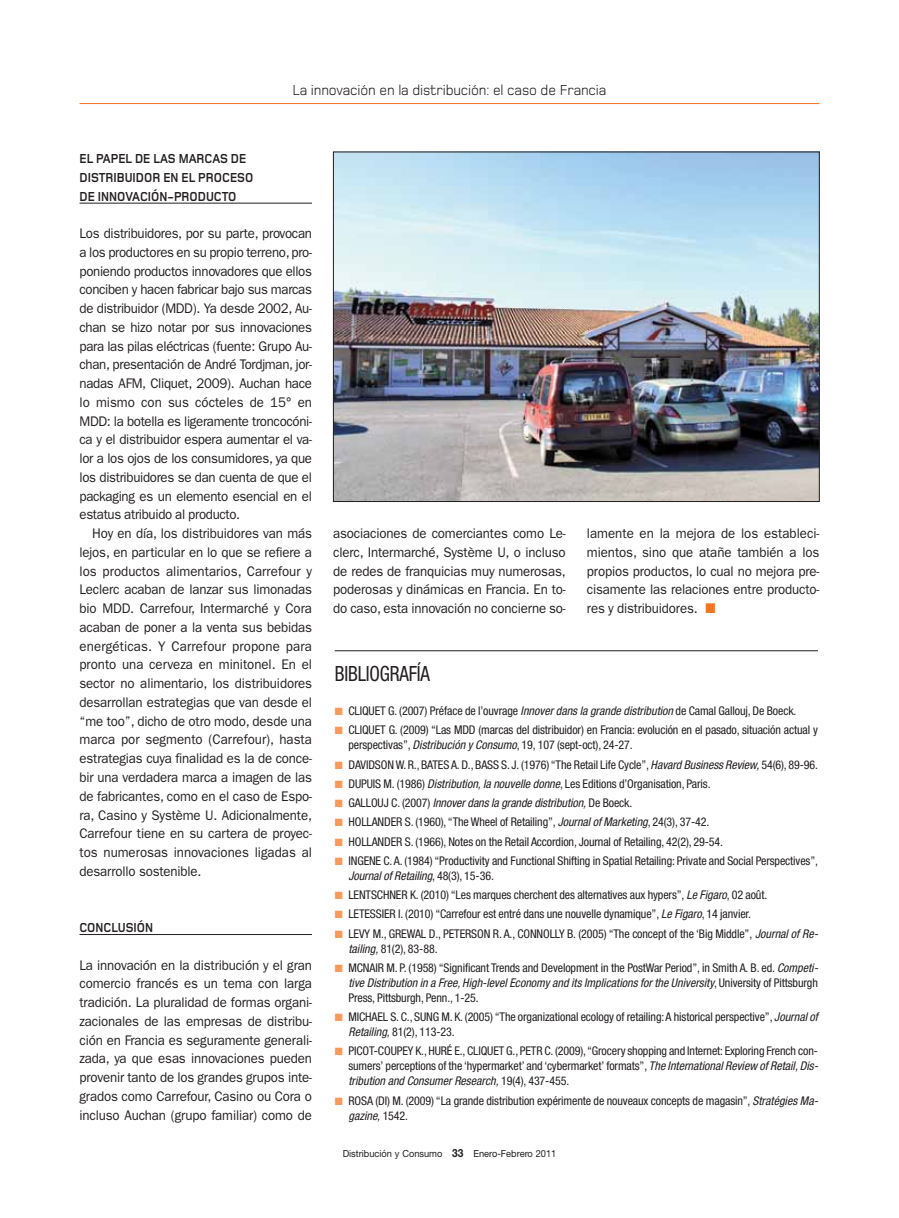
<style>
.page{position:relative;width:899px;height:1218px;background:#fff}
.page>*{position:absolute;margin:0;border:0;box-sizing:border-box;transform-origin:0 0}
.t1{font:condensed 21px "Helvetica Neue";letter-spacing:-.01em;color:#231f20;scale:.9 1}
.t2{font:15px "Foundry Monoline";letter-spacing:-.01em;color:#231f20;scale:.95 1}
.t3{font:13.95px/18.8px "Franklin Gothic";letter-spacing:-.01em;color:#231f20;text-align:justify;scale:.95 1}
.t4{font:700 13.5px/18.8px "Foundry Monoline";color:#231f20;scale:.9 1}
.t5{font:condensed 12px/15px "Helvetica Neue";letter-spacing:-.01em;color:#231f20}
.t6{font:italic condensed 12px "Helvetica Neue";letter-spacing:-.005em;color:#231f20}
.t7{font:9.75px "Helvetica Neue";color:#231f20;scale:.95 1}
.s1{color:#f47421}
.s2{color:#f89a5b}
.s3{font-style:italic}
.s4{font-style:normal}
.s5{font-weight:700;font-size:11.25px}
</style>
<div class="page">
<hr style="left:80px;top:203px;width:232px;height:1px;background:#231f20">
<hr style="left:80px;top:934px;width:232px;height:1px;background:#231f20">
<hr style="left:80px;top:103px;width:739px;height:1px;background:#f47421">
<img style="left:335px;top:154px;width:482px;height:346px">
<hr style="left:335px;top:650px;width:483px;height:1px;background:#231f20">
<p class="t2" style="left:292px;top:85px;width:332px">La innovación en la distribución: el caso de Francia</p>
<p class="t4" style="left:80px;top:151px;width:195px">EL PAPEL DE LAS MARCAS DE<br>DISTRIBUIDOR EN EL PROCESO<br>DE INNOVACIÓN-PRODUCTO</p>
<p class="t3" style="left:80px;top:225px;width:246px">Los distribuidores, por su parte, provocan a los productores en su propio terreno, pro&shy;poniendo productos innovadores que ellos conciben y hacen fabricar bajo sus marcas de distribuidor (MDD). Ya desde 2002, Au&shy;chan se hizo notar por sus innovaciones para las pilas eléctricas (fuente: Grupo Au&shy;chan, presentación de André Tordjman, jor&shy;nadas AFM, Cliquet, 2009). Auchan hace lo mismo con sus cócteles de 15° en MDD: la botella es ligeramente troncocóni&shy;ca y el distribuidor espera aumentar el va&shy;lor a los ojos de los consumidores, ya que los distribuidores se dan cuenta de que el packaging es un elemento esencial en el estatus atribuido al producto.</p>
<p class="t3" style="left:80px;top:525px;width:246px;text-indent:13px">Hoy en día, los distribuidores van más lejos, en particular en lo que se refiere a los productos alimentarios, Carrefour y Leclerc acaban de lanzar sus limonadas bio MDD. Carrefour, Intermarché y Cora acaban de poner a la venta sus bebidas energéticas. Y Carrefour propone para pronto una cerveza en minitonel. En el sector no alimentario, los distribuidores desarrollan estrategias que van desde el “me too”, dicho de otro modo, desde una marca por segmento (Carrefour), hasta estrategias cuya finalidad es la de conce&shy;bir una verdadera marca a imagen de las de fabricantes, como en el caso de Espo&shy;ra, Casino y Système U. Adicionalmente, Carrefour tiene en su cartera de proyec&shy;tos numerosas innovaciones ligadas al desarrollo sostenible.</p>
<p class="t4" style="left:80px;top:920px;width:83px">CONCLUSIÓN</p>
<p class="t3" style="left:79px;top:956px;width:246px">La innovación en la distribución y el gran comercio francés es un tema con larga tradición. La pluralidad de formas organi&shy;zacionales de las empresas de distribu&shy;ción en Francia es seguramente generali&shy;zada, ya que esas innovaciones pueden provenir tanto de los grandes grupos inte&shy;grados como Carrefour, Casino ou Cora o incluso Auchan (grupo familiar) como de</p>
<p class="t3" style="left:333px;top:525px;width:246px">asociaciones de comerciantes como Le&shy;clerc, Intermarché, Système U, o incluso de redes de franquicias muy numerosas, poderosas y dinámicas en Francia. En to&shy;do caso, esta innovación no concierne so-</p>
<p class="t3" style="left:587px;top:525px;width:246px">lamente en la mejora de los estableci&shy;mientos, sino que atañe también a los propios productos, lo cual no mejora pre&shy;cisamente las relaciones entre producto&shy;res y distribuidores. <span class="s1">■</span></p>
<h1 class="t1" style="left:335px;top:666px;width:107px">BIBLIOGRAFÍA</h1>
<p class="t5" style="left:335px;top:704px;width:463px"><span class="s2">■</span> CLIQUET G. (2007) Préface de l’ouvrage <span class="s3">Innover dans la grande distribution</span> de Camal Gallouj, De Boeck.</p>
<p class="t5" style="left:348px;top:723px;width:471px;text-indent:-14px"><span class="s2">■</span> CLIQUET G. (2009) “Las MDD (marcas del distribuidor) en Francia: evolución en el pasado, situación actual y perspectivas”, <span class="s3">Distribución y Consumo</span>, 19, 107 (sept-oct), 24-27.</p>
<p class="t5" style="left:335px;top:758px;width:485px"><span class="s2">■</span> DAVIDSON W. R., BATES A. D., BASS S. J. (1976) “The Retail Life Cycle”, <span class="s3">Havard Business Review,</span> 54(6), 89-96.</p>
<p class="t5" style="left:335px;top:777px;width:377px"><span class="s2">■</span> DUPUIS M. (1986) <span class="s3">Distribution, la nouvelle donne</span>, Les Editions d’Organisation, Paris.</p>
<p class="t6" style="left:335px;top:798px;width:299px"><span class="s2">■</span> <span class="s4">GALLOUJ C. (2007)</span> Innover dans la grande distribution, <span class="s4">De Boeck.</span></p>
<p class="t5" style="left:335px;top:815px;width:376px"><span class="s2">■</span> HOLLANDER S. (1960), “The Wheel of Retailing”, <span class="s3">Journal of Marketing</span>, 24(3), 37-42.</p>
<p class="t5" style="left:335px;top:835px;width:390px"><span class="s2">■</span> HOLLANDER S. (1966), Notes on the Retail Accordion, Journal of Retailing, 42(2), 29-54.</p>
<p class="t5" style="left:348px;top:854px;width:471px;text-indent:-14px"><span class="s2">■</span> INGENE C. A. (1984) “Productivity and Functional Shifting in Spatial Retailing: Private and Social Perspectives”,<br><span class="s3">Journal of Retailing</span>, 48(3), 15-36.</p>
<p class="t5" style="left:335px;top:888px;width:434px"><span class="s2">■</span> LENTSCHNER K. (2010) “Les marques cherchent des alternatives aux hypers”, <span class="s3">Le Figaro</span>, 02 août.</p>
<p class="t5" style="left:335px;top:907px;width:418px"><span class="s2">■</span> LETESSIER I. (2010) “Carrefour est entré dans une nouvelle dynamique”, <span class="s3">Le Figaro</span>, 14 janvier.</p>
<p class="t5" style="left:348px;top:927px;width:471px;text-indent:-14px"><span class="s2">■</span> LEVY M., GREWAL D., PETERSON R. A., CONNOLLY B. (2005) “The concept of the ‘Big Middle”, <span class="s3">Journal of Re&shy;tailing,</span> 81(2), 83-88.</p>
<p class="t5" style="left:348px;top:961px;width:471px;text-align:justify;text-indent:-14px"><span class="s2">■</span> MCNAIR M. P. (1958) “Significant Trends and Development in the PostWar Period”, in Smith A. B. ed. <span class="s3">Competi&shy;tive Distribution in a Free, High-level Economy and its Implications for the University</span>, University of Pittsburgh Press, Pittsburgh, Penn., 1-25.</p>
<p class="t5" style="left:348px;top:1010px;width:471px;text-indent:-14px"><span class="s2">■</span> MICHAEL S. C., SUNG M. K. (2005) “The organizational ecology of retailing: A historical perspective”, <span class="s3">Journal of<br>Retailing,</span> 81(2), 113-23.</p>
<p class="t5" style="left:348px;top:1044px;width:471px;text-align:justify;text-indent:-14px"><span class="s2">■</span> PICOT-COUPEY K., HURÉ E., CLIQUET G., PETR C. (2009), “Grocery shopping and Internet: Exploring French con&shy;sumers’ perceptions of the ‘hypermarket’ and ‘cybermarket’ formats”, <span class="s3">The International Review of Retail, Dis&shy;tribution and Consumer Research,</span> 19(4), 437-455.</p>
<p class="t5" style="left:348px;top:1094px;width:471px;text-indent:-14px"><span class="s2">■</span> ROSA (DI) M. (2009) “La grande distribution expérimente de nouveaux concepts de magasin”, <span class="s3">Stratégies Ma&shy;gazine,</span> 1542.</p>
<p class="t7" style="left:343px;top:1149px;width:226px">Distribución y Consumo <span class="s5">33</span> Enero-Febrero 2011</p>
</div>
